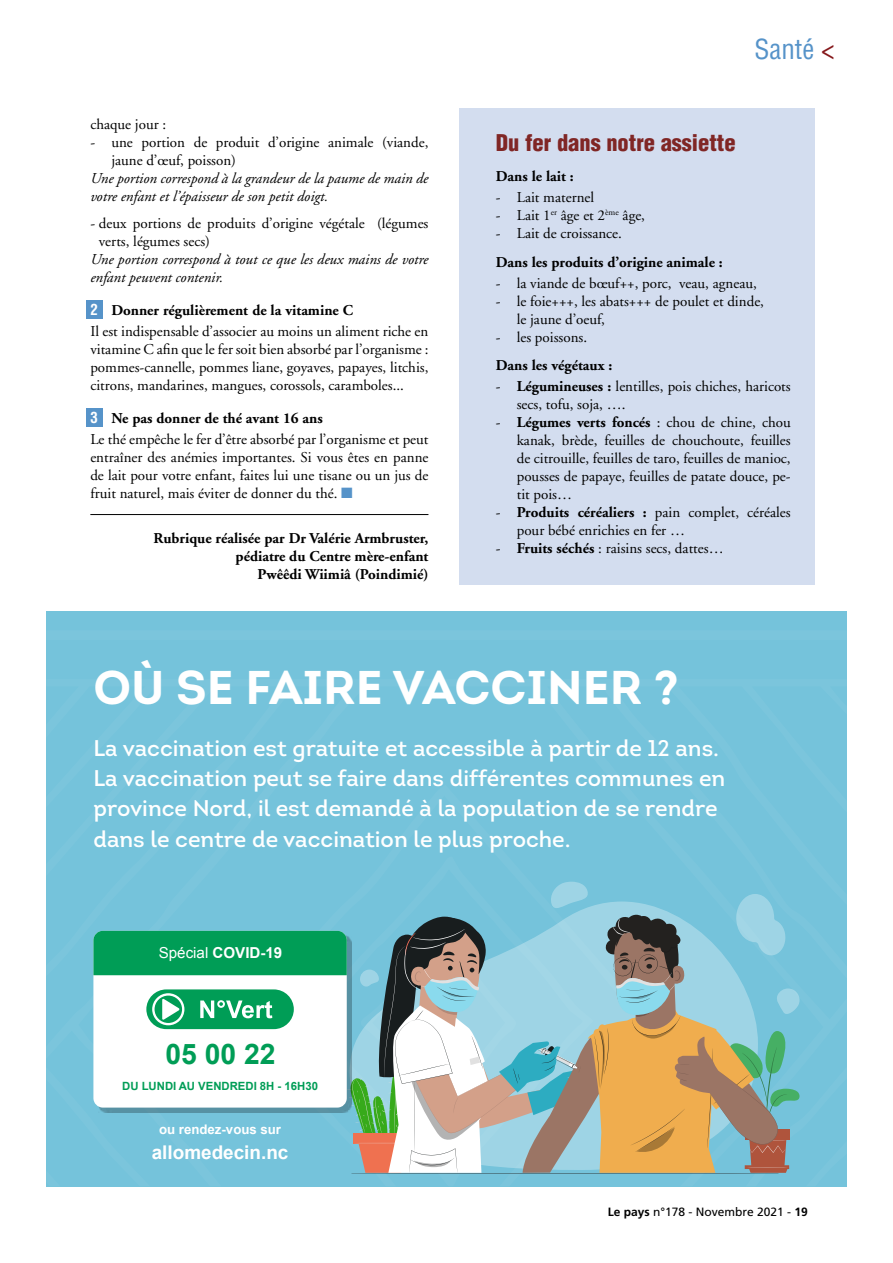
<style>
.page{position:relative;width:893px;height:1263px;background:#fff}
.page>*{position:absolute;margin:0;border:0;box-sizing:border-box;transform-origin:0 0}
.t1{font:700 47.25px "Intro";color:#fff}
.t2{font:700 28.35px "Arial";color:#009d56}
.t3{font:condensed 27px "Helvetica";color:#5693c9}
.t4{font:22.65px/30.3px "Intro";color:#fff}
.t5{font:900 condensed 22.5px "Helvetica";color:#802625}
.t6{font:700 18.9px "Arial";color:#fff}
.t7{font:700 15.15px "Arial";color:#fff}
.t8{font:15px/18px "Adobe Garamond";color:#000}
.t9{font:italic 15px/18px "Adobe Garamond";color:#000}
.t10{font:700 15px/18px "Adobe Garamond";color:#000;text-align:right}
.t11{font:700 13.2px "Arial";color:#fff}
.t12{font:12px "Frutiger";color:#000}
.t13{font:700 11.4px "Arial";color:#009d56}
.s1{font-family:"Helvetica";font-weight:700;font-stretch:condensed;color:#fff}
.s2{font-weight:700}
.s3{color:#5693c9}
.s4{color:#85181b}
.s5{font-weight:400}
</style>
<div class="page">
<div style="left:459px;top:108px;width:356px;height:476px;background:#d3ddef"></div>
<div style="left:86px;top:301px;width:16px;height:18px;background:#5693c9"></div>
<div style="left:86px;top:408px;width:16px;height:18px;background:#5693c9"></div>
<hr style="left:90px;top:514px;width:338px;height:1px;background:#000">
<div style="left:46px;top:611px;width:801px;height:575px;background:#75c3db"></div>
<svg style="left:93px;top:882px;width:707px;height:292px"></svg>
<p class="t8" style="left:90px;top:116px;width:77px">chaque jour :</p>
<p class="t8" style="left:111px;top:134px;width:319px;text-indent:-21px">- une portion de produit d’origine animale (viande, jaune d’œuf, poisson)</p>
<p class="t9" style="left:90px;top:170px;width:340px">Une portion correspond à la grandeur de la paume de main de votre enfant et l’épaisseur de son petit doigt.</p>
<p class="t8" style="left:99px;top:215px;width:331px;text-indent:-9px">- deux portions de produits d’origine végétale (légumes verts, légumes secs)</p>
<p class="t9" style="left:90px;top:251px;width:340px">Une portion correspond à tout ce que les deux mains de votre enfant peuvent contenir.</p>
<p class="t8" style="left:90px;top:300px;width:340px;line-height:21px"><span class="s1">2</span> <span class="s2">Donner régulièrement de la vitamine C<br></span>Il est indispensable d’associer au moins un aliment riche en</p>
<p class="t8" style="left:90px;top:341px;width:340px;text-align:justify">vitamine C afin que le fer soit bien absorbé par l’organisme : pommes-cannelle, pommes liane, goyaves, papayes, litchis, citrons, mandarines, mangues, corossols, caramboles...</p>
<p class="t8" style="left:90px;top:408px;width:340px;line-height:21px"><span class="s1">3</span> <span class="s2">Ne pas donner de thé avant 16 ans<br></span>Le thé empêche le fer d’être absorbé par l’organisme et peut</p>
<p class="t8" style="left:90px;top:449px;width:340px;text-align:justify">entraîner des anémies importantes. Si vous êtes en panne de lait pour votre enfant, faites lui une tisane ou un jus de fruit naturel, mais éviter de donner du thé. <span class="s3">■</span></p>
<p class="t10" style="left:154px;top:530px;width:276px">Rubrique réalisée par Dr Valérie Armbruster, pédiatre du Centre mère-enfant<br>Pwêêdi Wiimiâ (Poindimié)</p>
<h3 class="t3" style="left:754px;top:32px;width:82px">Santé <span class="s4">&lt;</span></h3>
<h3 class="t5" style="left:496px;top:129px;width:241px">Du fer dans notre assiette</h3>
<p class="t10" style="left:496px;top:168px;width:80px">Dans le lait :</p>
<p class="t8" style="left:496px;top:189px;width:100px">- Lait maternel</p>
<p class="t8" style="left:496px;top:207px;width:151px">- Lait 1<sup>er</sup> âge et 2<sup>ème</sup> âge,</p>
<p class="t8" style="left:496px;top:225px;width:128px">- Lait de croissance.</p>
<p class="t10" style="left:496px;top:253px;width:229px">Dans les produits d’origine animale :</p>
<p class="t8" style="left:496px;top:274px;width:263px">- la viande de bœuf++, porc, veau, agneau,</p>
<p class="t8" style="left:517px;top:292px;width:249px;text-indent:-21px">- le foie+++, les abats+++ de poulet et dinde, le jaune d’oeuf,</p>
<p class="t8" style="left:496px;top:328px;width:93px">- les poissons.</p>
<p class="t10" style="left:496px;top:357px;width:118px">Dans les végétaux :</p>
<p class="t8" style="left:517px;top:378px;width:275px;text-indent:-21px">- <span class="s2">Légumineuses :</span> lentilles, pois chiches, haricots secs, tofu, soja, ….</p>
<p class="t8" style="left:517px;top:414px;width:275px;text-align:justify;text-indent:-21px">- <span class="s2">Légumes verts foncés</span> : chou de chine, chou kanak, brède, feuilles de chouchoute, feuilles de citrouille, feuilles de taro, feuilles de manioc, pousses de papaye, feuilles de patate douce, pe&shy;tit pois…</p>
<p class="t8" style="left:517px;top:504px;width:275px;text-indent:-21px">- <span class="s2">Produits céréaliers :</span> pain complet, céréales pour bébé enrichies en fer …</p>
<p class="t8" style="left:496px;top:540px;width:229px">- <span class="s2">Fruits séchés</span> : raisins secs, dattes…</p>
<h1 class="t1" style="left:93px;top:657px;width:587px">OÙ SE FAIRE VACCINER ?</h1>
<h3 class="t4" style="left:93px;top:733px;width:633px">La vaccination est gratuite et accessible à partir de 12 ans.<br>La vaccination peut se faire dans différentes communes en province Nord, il est demandé à la population de se rendre dans le centre de vaccination le plus proche.</h3>
<p class="t7" style="left:159px;top:943px;width:125px"><span class="s5">Spécial</span> COVID-19</p>
<h2 class="t2" style="left:165px;top:1035px;width:112px">05 00 22</h2>
<p class="t13" style="left:122px;top:1078px;width:197px">DU LUNDI AU VENDREDI 8H - 16H30</p>
<p class="t11" style="left:159px;top:1120px;width:124px">ou rendez-vous sur</p>
<p class="t6" style="left:152px;top:1139px;width:138px">allomedecin.nc</p>
<p class="t12" style="left:608px;top:1204px;width:202px"><span class="s2">Le pays</span> n°178 - Novembre 2021 - <span class="s2">19</span></p>
</div>
